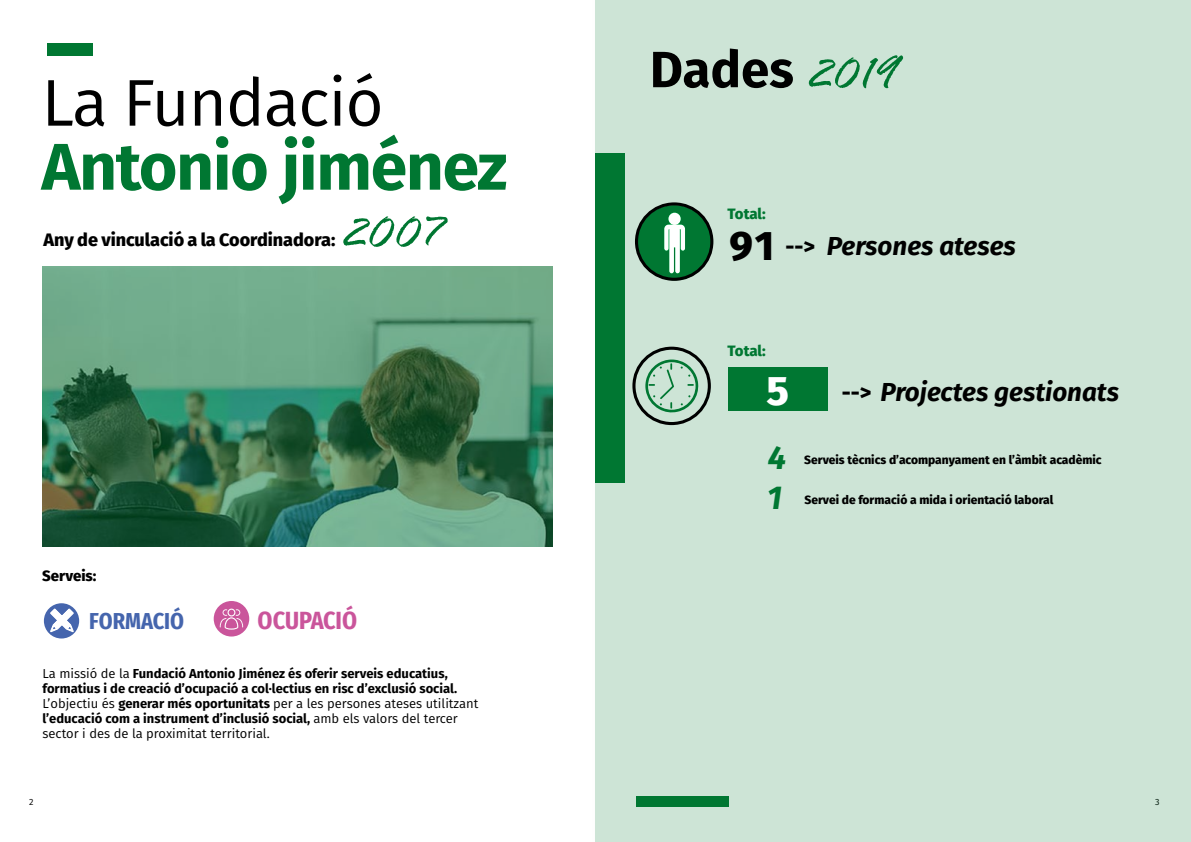
<style>
.page{position:relative;width:1191px;height:842px;background:#fff}
.page>*{position:absolute;margin:0;border:0;box-sizing:border-box;transform-origin:0 0}
.t1{font:700 66px "Fira Sans";letter-spacing:-.02em;color:#007732}
.t2{font:66px "Fira Sans";letter-spacing:-.02em;color:#000}
.t3{font:italic 52px "Rage";color:#007732}
.t4{font:700 51px "Fira Sans";color:#000}
.t5{font:800 41.1px "Fira Sans";color:#000}
.t6{font:800 41.1px "Fira Sans";color:#fff}
.t7{font:italic 700 33px "Fira Sans";color:#007732}
.t8{font:italic 700 26px "Fira Sans";color:#000}
.t9{font:700 24.9px "Fira Sans Condensed";color:#ca559b}
.t10{font:700 23px "Fira Sans Condensed";color:#4565ad}
.t11{font:800 22px "Fira Sans";color:#000}
.t12{font:800 18px "Fira Sans";color:#000}
.t13{font:800 15px "Fira Sans";letter-spacing:-.01em;color:#007732}
.t14{font:800 15px "Fira Sans";color:#000}
.t15{font:700 13px/15px "Fira Sans";color:#000}
.t16{font:800 12px "Fira Sans";color:#000}
.t17{font:9px "Fira Sans";color:#000}
.s1{font-weight:400}
</style>
<div class="page">
<div style="left:48px;top:43px;width:45px;height:13px;background:#007732"></div>
<div style="left:595px;top:0;width:596px;height:842px;background:#cde4d6"></div>
<div style="left:44px;top:603px;width:35px;height:35px;background:#4565ad;border-radius:50%"></div>
<svg style="left:50px;top:609px;width:24px;height:23px"></svg>
<div style="left:632px;top:347px;width:79px;height:78px;border:3px solid #000;border-radius:50%"></div>
<div style="left:728px;top:368px;width:99px;height:43px;background:#007732"></div>
<svg style="left:645px;top:360px;width:53px;height:53px"></svg>
<div style="left:595px;top:153px;width:29px;height:330px;background:#007732"></div>
<svg style="left:636px;top:205px;width:76px;height:75px;background:#2f8b56"></svg>
<div style="left:635px;top:202px;width:78px;height:79px;border:3px solid #000;border-radius:50%"></div>
<div style="left:214px;top:601px;width:35px;height:35px;background:#ca559b;border-radius:50%"></div>
<svg style="left:220px;top:609px;width:23px;height:21px"></svg>
<svg style="left:43px;top:267px;width:510px;height:280px;background:#4f8968"></svg>
<h1 class="t2" style="left:41px;top:54px;width:344px">La Fundació</h1>
<h1 class="t1" style="left:41px;top:111px;width:467px">Antonio jiménez</h1>
<h3 class="t12" style="left:44px;top:224px;width:293px">Any de vinculació a la Coordinadora:</h3>
<h2 class="t3" style="left:341px;top:206px;width:101px">2007</h2>
<p class="t14" style="left:42px;top:563px;width:56px">Serveis:</p>
<h3 class="t10" style="left:89px;top:600px;width:97px">FORMACIÓ</h3>
<h3 class="t9" style="left:258px;top:598px;width:101px">OCUPACIÓ</h3>
<p class="t15" style="left:43px;top:665px;width:437px"><span class="s1">La missió de la</span> Fundació Antonio Jiménez és oferir serveis educatius, formatius i de creació d’ocupació a col·lectius en risc d’exclusió social.<br><span class="s1">L’objectiu és</span> generar més oportunitats <span class="s1">per a les persones ateses utilitzant </span>l’educació com a instrument d’inclusió social, <span class="s1">amb els valors del tercer sector i des de la proximitat territorial.</span></p>
<h3 class="t4" style="left:650px;top:26px;width:146px">Dades</h3>
<h2 class="t3" style="left:806px;top:47px;width:89px">2019</h2>
<p class="t13" style="left:727px;top:201px;width:40px">Total:</p>
<h3 class="t5" style="left:729px;top:209px;width:46px">91</h3>
<h3 class="t11" style="left:785px;top:228px;width:31px">--&gt;</h3>
<h3 class="t8" style="left:827px;top:224px;width:190px">Persones ateses</h3>
<p class="t13" style="left:727px;top:338px;width:40px">Total:</p>
<h3 class="t6" style="left:766px;top:355px;width:24px">5</h3>
<h3 class="t8" style="left:880px;top:370px;width:240px">Projectes gestionats</h3>
<h3 class="t11" style="left:842px;top:373px;width:31px">--&gt;</h3>
<h3 class="t7" style="left:768px;top:430px;width:20px">4</h3>
<p class="t16" style="left:804px;top:449px;width:299px">Serveis tècnics d’acompanyament en l’àmbit acadèmic</p>
<h3 class="t7" style="left:767px;top:470px;width:16px">1</h3>
<p class="t16" style="left:804px;top:489px;width:250px">Servei de formació a mida i orientació laboral</p>
<p class="t17" style="left:29px;top:796px;width:6px">2</p>
<p class="t17" style="left:1155px;top:796px;width:6px">3</p>
</div>
